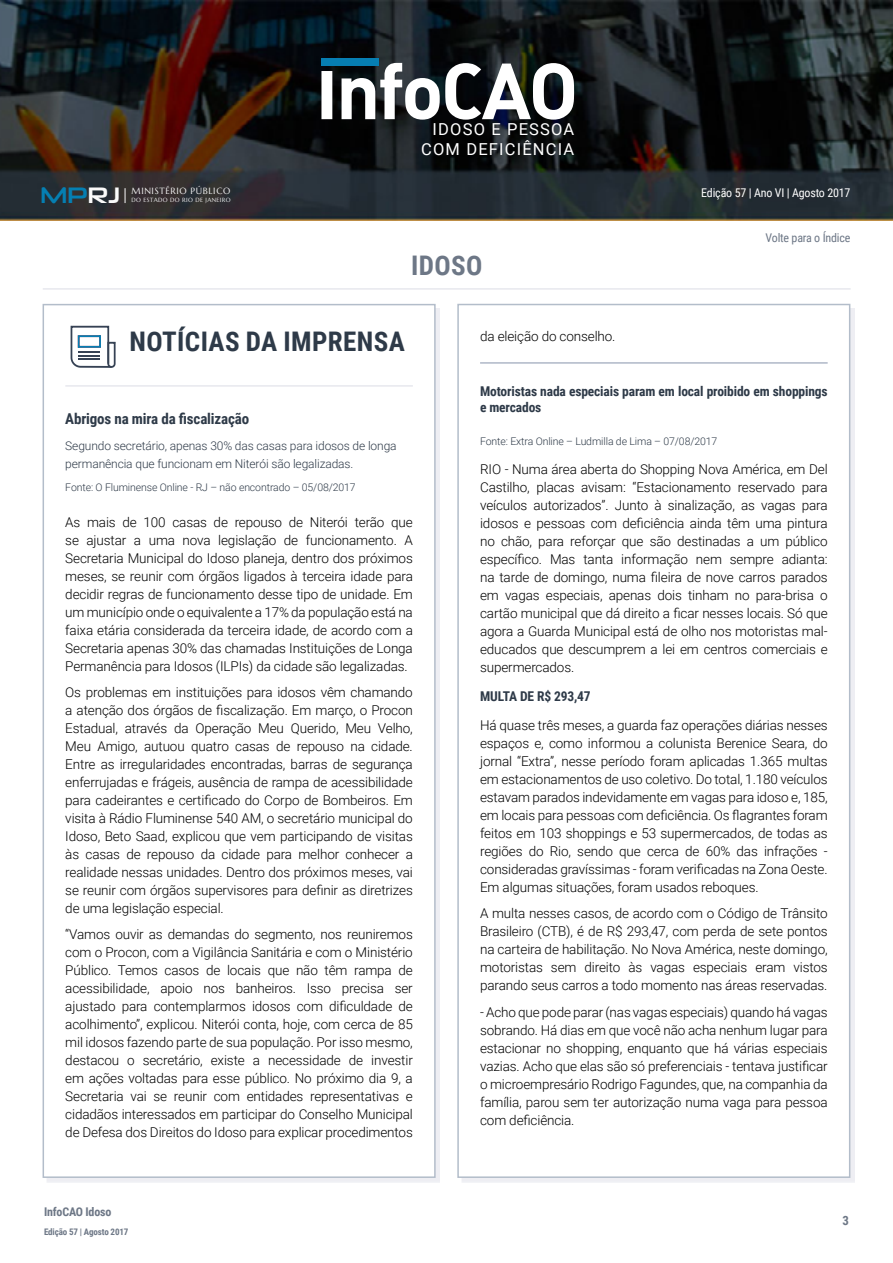
<style>
.page{position:relative;width:893px;height:1263px;background:#fff}
.page>*{position:absolute;margin:0;border:0;box-sizing:border-box;transform-origin:0 0}
.t1{font:700 27px "Roboto Condensed";letter-spacing:.015em;color:#2e3a48}
.t2{font:700 27px "Roboto Condensed";letter-spacing:.015em;color:#6d7786}
.t3{font:22.5px "Neuropolitical Rg";color:#057fb2}
.t4{font:16.5px/19.8px "Roboto";letter-spacing:.07em;color:#fff;text-align:right}
.t5{font:700 15px "Roboto Condensed";letter-spacing:-.01em;color:#2e3a48}
.t6{font:300 13.5px/18px "Roboto";letter-spacing:-.01em;color:#000;text-align:justify}
.t7{font:700 13.5px/16.5px "Roboto Condensed";letter-spacing:-.01em;color:#2e3a48}
.t8{font:700 12.75px "Roboto Condensed";color:#6d7786}
.t9{font:300 12px/18px "Roboto";letter-spacing:-.01em;color:#2e3a48}
.t10{font:12px "Roboto Condensed";letter-spacing:-.015em;color:#fff}
.t11{font:12px "Roboto Condensed";letter-spacing:-.015em;color:#6d7786}
.t12{font:700 12px "Roboto Condensed";letter-spacing:-.015em;color:#6d7786}
.t13{font:300 10.5px "Roboto";letter-spacing:-.01em;color:#2e3a48}
.t14{font:700 9px "Roboto Condensed";letter-spacing:-.015em;color:#6d7786}
.t15{font:9px "Marcellus SC";letter-spacing:.07em;color:#f2f2f2}
.t16{font:6px "Marcellus SC";letter-spacing:.06em;color:#f2f2f2}
.s1{color:#fafafa}
</style>
<div class="page">
<img style="left:0;top:0;width:893px;height:220px">
<div style="left:321px;top:59px;width:58px;height:7px;background:#067eb2"></div>
<svg style="left:125px;top:188px;width:1px;height:15px"></svg>
<svg style="left:321px;top:63px;width:253px;height:57px"></svg>
<hr style="left:65px;top:385px;width:348px;height:2px;background:#e7e8ee">
<div style="left:43px;top:304px;width:393px;height:874px;border:2px solid #b3bdca"></div>
<hr style="left:480px;top:362px;width:348px;height:2px;background:#afb7c7">
<div style="left:457px;top:304px;width:393px;height:874px;border:2px solid #b3bdca"></div>
<hr style="left:43px;top:288px;width:808px;height:2px;background:#e7e8ee">
<svg style="left:71px;top:326px;width:45px;height:42px"></svg>
<h2 class="t3" style="left:40px;top:181px;width:81px">MP<span class="s1">RJ</span></h2>
<p class="t15" style="left:132px;top:185px;width:100px">MINISTÉRIO PÚBLICO</p>
<p class="t16" style="left:132px;top:196px;width:100px">DO ESTADO DO RIO DE JANEIRO</p>
<p class="t4" style="left:421px;top:119px;width:155px">IDOSO E PESSOA<br>COM DEFICIÊNCIA</p>
<h1 class="t2" style="left:411px;top:247px;width:73px">IDOSO</h1>
<h1 class="t1" style="left:130px;top:323px;width:277px">NOTÍCIAS DA IMPRENSA</h1>
<p class="t6" style="left:480px;top:327px;width:137px">da eleição do conselho.</p>
<p class="t10" style="left:701px;top:184px;width:151px">Edição 57 | Ano VI | Agosto 2017</p>
<p class="t11" style="left:765px;top:230px;width:86px">Volte para o Índice</p>
<p class="t5" style="left:65px;top:408px;width:185px">Abrigos na mira da fiscalização</p>
<p class="t9" style="left:65px;top:437px;width:333px">Segundo secretário, apenas 30% das casas para idosos de longa permanência que funcionam em Niterói são legalizadas.</p>
<p class="t13" style="left:65px;top:479px;width:292px">Fonte: O Fluminense Online - RJ – não encontrado – 05/08/2017</p>
<p class="t6" style="left:65px;top:512px;width:349px">As mais de 100 casas de repouso de Niterói terão que se ajustar a uma nova legislação de funcionamento. A Secretaria Municipal do Idoso planeja, dentro dos próximos meses, se reunir com órgãos ligados à terceira idade para decidir regras de funcionamento desse tipo de unidade. Em um município onde o equivalente a 17% da população está na faixa etária considerada da terceira idade, de acordo com a Secretaria apenas 30% das chamadas Instituições de Longa Permanência para Idosos (ILPIs) da cidade são legalizadas.</p>
<p class="t6" style="left:65px;top:683px;width:349px">Os problemas em instituições para idosos vêm chamando a atenção dos órgãos de fiscalização. Em março, o Procon Estadual, através da Operação Meu Querido, Meu Velho, Meu Amigo, autuou quatro casas de repouso na cidade.<br>Entre as irregularidades encontradas, barras de segurança enferrujadas e frágeis, ausência de rampa de acessibilidade para cadeirantes e certificado do Corpo de Bombeiros. Em visita à Rádio Fluminense 540 AM, o secretário municipal do Idoso, Beto Saad, explicou que vem participando de visitas às casas de repouso da cidade para melhor conhecer a realidade nessas unidades. Dentro dos próximos meses, vai se reunir com órgãos supervisores para definir as diretrizes de uma legislação especial.</p>
<p class="t6" style="left:65px;top:925px;width:349px">“Vamos ouvir as demandas do segmento, nos reuniremos com o Procon, com a Vigilância Sanitária e com o Ministério Público. Temos casos de locais que não têm rampa de acessibilidade, apoio nos banheiros. Isso precisa ser ajustado para contemplarmos idosos com dificuldade de acolhimento”, explicou. Niterói conta, hoje, com cerca de 85 mil idosos fazendo parte de sua população. Por isso mesmo, destacou o secretário, existe a necessidade de investir em ações voltadas para esse público. No próximo dia 9, a Secretaria vai se reunir com entidades representativas e cidadãos interessados em participar do Conselho Municipal de Defesa dos Direitos do Idoso para explicar procedimentos</p>
<p class="t12" style="left:44px;top:1204px;width:69px">InfoCAO Idoso</p>
<p class="t14" style="left:44px;top:1225px;width:86px">Edição 57 | Agosto 2017</p>
<p class="t7" style="left:480px;top:382px;width:349px">Motoristas nada especiais param em local proibido em shoppings e mercados</p>
<p class="t13" style="left:480px;top:434px;width:239px">Fonte: Extra Online – Ludmilla de Lima – 07/08/2017</p>
<p class="t6" style="left:480px;top:459px;width:349px">RIO - Numa área aberta do Shopping Nova América, em Del Castilho, placas avisam: “Estacionamento reservado para veículos autorizados”. Junto à sinalização, as vagas para idosos e pessoas com deficiência ainda têm uma pintura no chão, para reforçar que são destinadas a um público específico. Mas tanta informação nem sempre adianta: na tarde de domingo, numa fileira de nove carros parados em vagas especiais, apenas dois tinham no para-brisa o cartão municipal que dá direito a ficar nesses locais. Só que agora a Guarda Municipal está de olho nos motoristas mal&shy;educados que descumprem a lei em centros comerciais e supermercados.</p>
<p class="t7" style="left:480px;top:687px;width:112px">MULTA DE R$ 293,47</p>
<p class="t6" style="left:480px;top:715px;width:349px">Há quase três meses, a guarda faz operações diárias nesses espaços e, como informou a colunista Berenice Seara, do jornal “Extra”, nesse período foram aplicadas 1.365 multas em estacionamentos de uso coletivo. Do total, 1.180 veículos estavam parados indevidamente em vagas para idoso e, 185, em locais para pessoas com deficiência. Os flagrantes foram feitos em 103 shoppings e 53 supermercados, de todas as regiões do Rio, sendo que cerca de 60% das infrações - consideradas gravíssimas - foram verificadas na Zona Oeste.<br>Em algumas situações, foram usados reboques.</p>
<p class="t6" style="left:480px;top:904px;width:349px">A multa nesses casos, de acordo com o Código de Trânsito Brasileiro (CTB), é de R$ 293,47, com perda de sete pontos na carteira de habilitação. No Nova América, neste domingo, motoristas sem direito às vagas especiais eram vistos parando seus carros a todo momento nas áreas reservadas.</p>
<p class="t6" style="left:480px;top:1002px;width:349px">- Acho que pode parar (nas vagas especiais) quando há vagas sobrando. Há dias em que você não acha nenhum lugar para estacionar no shopping, enquanto que há várias especiais vazias. Acho que elas são só preferenciais - tentava justificar o microempresário Rodrigo Fagundes, que, na companhia da família, parou sem ter autorização numa vaga para pessoa com deficiência.</p>
<p class="t8" style="left:842px;top:1211px;width:8px">3</p>
</div>
